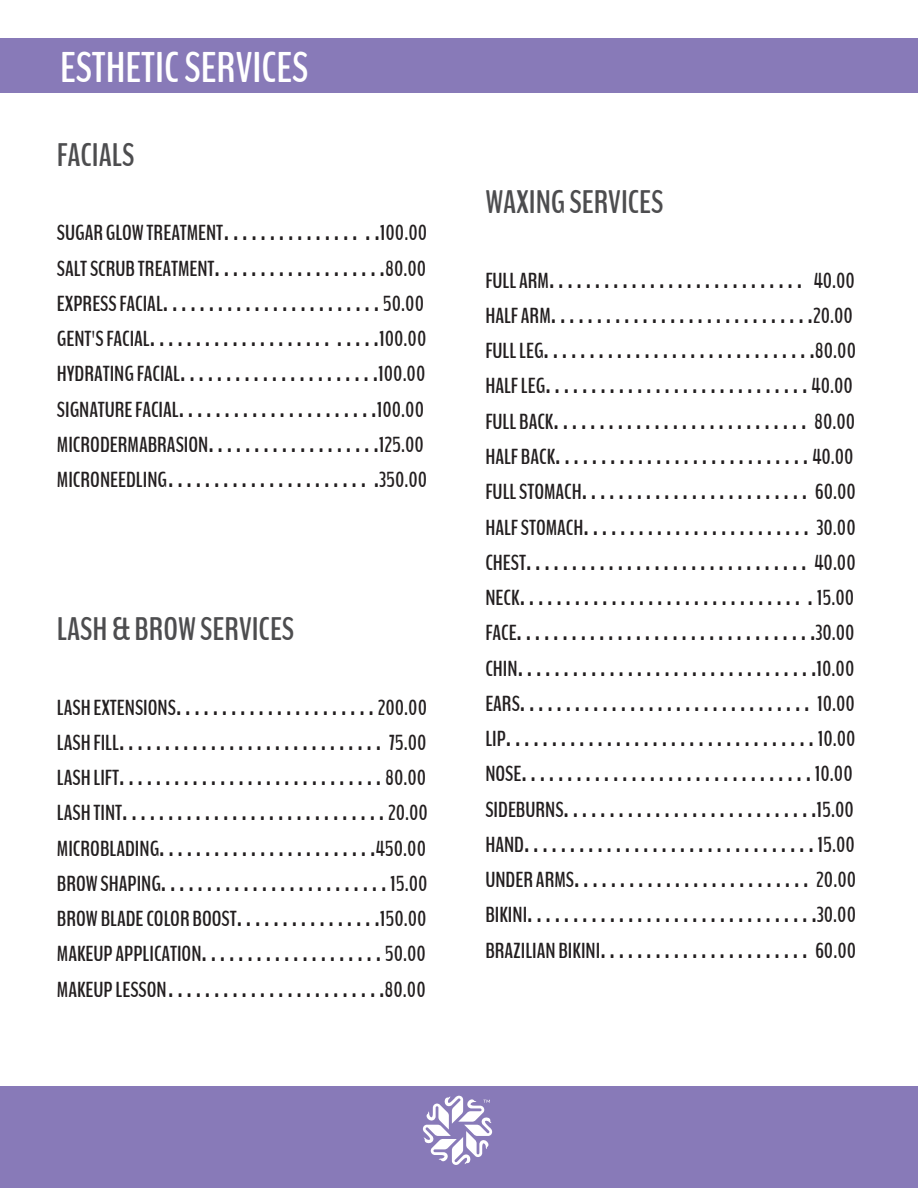
<style>
.page{position:relative;width:918px;height:1188px;background:#fff}
.page>*{position:absolute;margin:0;border:0;box-sizing:border-box;transform-origin:0 0}
.t1{font:700 42.75px "Bench Nine";color:#fff}
.t2{font:700 32.55px "Bench Nine";color:#4d4d4f}
.t3{font:700 29.4px/35.2px "Bench Nine";color:#231f20;text-align:justify}
.t4{font:700 21.6px/35.2px "Bench Nine";color:#231f20}
.s1{font-size:29.4px}
.s2{font-size:21.6px}
</style>
<div class="page">
<div style="left:0;top:38px;width:918px;height:54px;background:#887ab8"></div>
<div style="left:0;top:1086px;width:918px;height:102px;background:#887ab8"></div>
<svg style="left:423px;top:1095px;width:70px;height:70px"></svg>
<p class="t1" style="left:60px;top:39px;width:250px">ESTHETIC SERVICES</p>
<p class="t2" style="left:57px;top:134px;width:79px">FACIALS</p>
<p class="t4" style="left:57px;top:216px;width:372px">SUGAR GLOW TREATMENT <span class="s1">. . . . . . . . . . . . . . . . .</span>100.00<br>SALT SCRUB TREATMENT<span class="s1">. . . . . . . . . . . . . . . . . . .</span>80.00</p>
<p class="t3" style="left:57px;top:284px;width:371px"><span class="s2">EXPRESS FACIAL</span>. . . . . . . . . . . . . . . . . . . . . . . . <span class="s2">50.00<br>GENT'S FACIAL</span>. . . . . . . . . . . . . . . . . . . . . . . . .<span class="s2">100.00<br>HYDRATING FACIAL</span>. . . . . . . . . . . . . . . . . . . . . .<span class="s2">100.00<br>SIGNATURE FACIAL</span>. . . . . . . . . . . . . . . . . . . . . .<span class="s2">100.00</span></p>
<p class="t4" style="left:57px;top:427px;width:369px">MICRODERMABRASION<span class="s1">. . . . . . . . . . . . . . . . . . .</span>125.00</p>
<p class="t3" style="left:57px;top:460px;width:372px"><span class="s2">MICRONEEDLING</span> . . . . . . . . . . . . . . . . . . . . . . .<span class="s2">350.00</span></p>
<p class="t2" style="left:57px;top:608px;width:239px">LASH &amp; BROW SERVICES</p>
<p class="t3" style="left:57px;top:688px;width:373px"><span class="s2">LASH EXTENSIONS</span>. . . . . . . . . . . . . . . . . . . . . . <span class="s2">200.00<br>LASH FILL</span>. . . . . . . . . . . . . . . . . . . . . . . . . . . . . <span class="s2">75.00<br>LASH LIFT</span>. . . . . . . . . . . . . . . . . . . . . . . . . . . . . <span class="s2">80.00<br>LASH TINT</span>. . . . . . . . . . . . . . . . . . . . . . . . . . . . . <span class="s2">20.00<br>MICROBLADING</span>. . . . . . . . . . . . . . . . . . . . . . . .<span class="s2">450.00<br>BROW SHAPING</span>. . . . . . . . . . . . . . . . . . . . . . . . . <span class="s2">15.00</span></p>
<p class="t4" style="left:57px;top:902px;width:371px">BROW BLADE COLOR BOOST<span class="s1">. . . . . . . . . . . . . . . .</span>150.00<br>MAKEUP APPLICATION<span class="s1">. . . . . . . . . . . . . . . . . . . .</span> 50.00</p>
<p class="t3" style="left:57px;top:970px;width:370px"><span class="s2">MAKEUP LESSON</span> . . . . . . . . . . . . . . . . . . . . . . . .<span class="s2">80.00</span></p>
<p class="t2" style="left:485px;top:181px;width:180px">WAXING SERVICES</p>
<p class="t3" style="left:485px;top:261px;width:372px"><span class="s2">FULL ARM</span>. . . . . . . . . . . . . . . . . . . . . . . . . . . . <span class="s2">40.00<br>HALF ARM</span>. . . . . . . . . . . . . . . . . . . . . . . . . . . . .<span class="s2">20.00<br>FULL LEG</span>. . . . . . . . . . . . . . . . . . . . . . . . . . . . . .<span class="s2">80.00<br>HALF LEG</span>. . . . . . . . . . . . . . . . . . . . . . . . . . . . . <span class="s2">40.00<br>FULL BACK</span>. . . . . . . . . . . . . . . . . . . . . . . . . . . . <span class="s2">80.00<br>HALF BACK</span>. . . . . . . . . . . . . . . . . . . . . . . . . . . . <span class="s2">40.00<br>FULL STOMACH</span>. . . . . . . . . . . . . . . . . . . . . . . . . <span class="s2">60.00<br>HALF STOMACH</span>. . . . . . . . . . . . . . . . . . . . . . . . . <span class="s2">30.00<br>CHEST</span>. . . . . . . . . . . . . . . . . . . . . . . . . . . . . . . <span class="s2">40.00<br>NECK</span>. . . . . . . . . . . . . . . . . . . . . . . . . . . . . . . . <span class="s2">15.00<br>FACE</span>. . . . . . . . . . . . . . . . . . . . . . . . . . . . . . . . .<span class="s2">30.00<br>CHIN</span>. . . . . . . . . . . . . . . . . . . . . . . . . . . . . . . . .<span class="s2">10.00<br>EARS</span>. . . . . . . . . . . . . . . . . . . . . . . . . . . . . . . . <span class="s2">10.00<br>LIP</span>. . . . . . . . . . . . . . . . . . . . . . . . . . . . . . . . . . <span class="s2">10.00<br>NOSE</span>. . . . . . . . . . . . . . . . . . . . . . . . . . . . . . . . <span class="s2">10.00<br>SIDEBURNS</span>. . . . . . . . . . . . . . . . . . . . . . . . . . . .<span class="s2">15.00<br>HAND</span>. . . . . . . . . . . . . . . . . . . . . . . . . . . . . . . . <span class="s2">15.00<br>UNDER ARMS</span>. . . . . . . . . . . . . . . . . . . . . . . . . . <span class="s2">20.00<br>BIKINI</span>. . . . . . . . . . . . . . . . . . . . . . . . . . . . . . . .<span class="s2">30.00<br>BRAZILIAN BIKINI</span>. . . . . . . . . . . . . . . . . . . . . . . <span class="s2">60.00</span></p>
</div>
